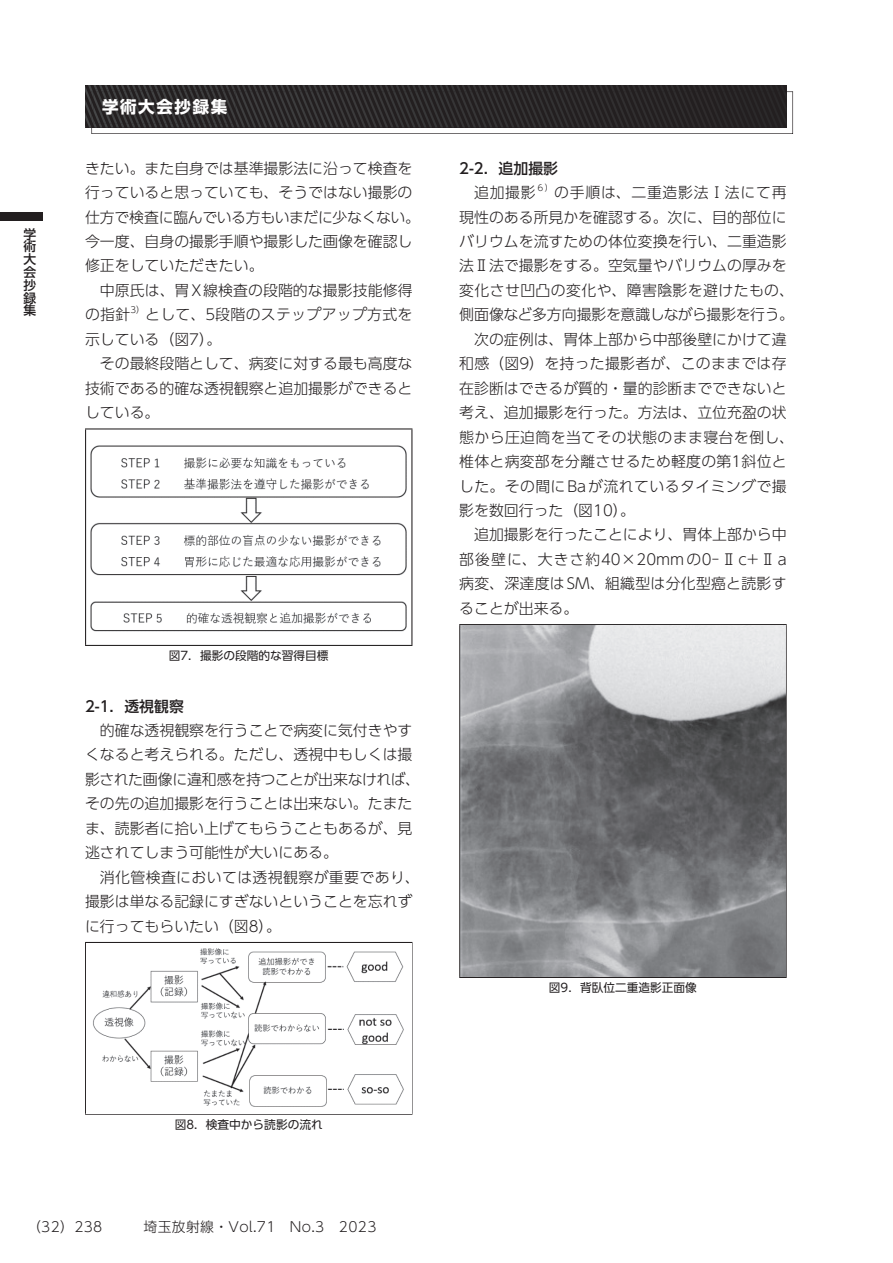
<style>
.page{position:relative;width:893px;height:1263px;background:#fff}
.page>*{position:absolute;margin:0;border:0;box-sizing:border-box;transform-origin:0 0}
.t1{font:700 16.5px "UD Shin Go Pr 6";letter-spacing:.1em;color:#fff}
.t2{font:300 14.85px/24.5px "UD Shin Go Pr 6";color:#231f20}
.t3{font:300 14.85px/24.5px "UD Shin Go Pr 6";letter-spacing:.02em;color:#231f20}
.t4{font:300 14.85px "UD Shin Go Pr 6";letter-spacing:.025em;color:#231f20}
.t5{font:300 14.85px "UD Shin Go Pr 6";letter-spacing:.07em;color:#231f20}
.t6{font:300 14.85px "UD Shin Go Pr 6";letter-spacing:-.03em;color:#231f20}
.t7{font:300 14.85px "UD Shin Go Pr 6";letter-spacing:.03em;color:#231f20}
.t8{font:500 14.85px "UD Shin Go Pr 6";color:#231f20}
.t9{font:300 14.85px "UD Shin Go Pr 6";letter-spacing:.045em;color:#231f20}
.t10{font:300 13.8px "UD Shin Go Pr 6";letter-spacing:.025em;color:#231f20}
.t11{font:500 12.75px/12.8px "UD Shin Go Pr 6";color:#231f20;text-align:justify}
.t12{font:11.7px "UD Shin Go Pr 6";color:#231f20}
.t13{font:300 8.7px "UD Shin Go Pr 6";color:#231f20}
</style>
<div class="page">
<svg style="left:85px;top:85px;width:708px;height:49px;background:#424041"></svg>
<hr style="left:85px;top:428px;width:327px;height:1px;background:#231f20">
<hr style="left:85px;top:429px;width:1px;height:216px;background:#231f20">
<hr style="left:411px;top:429px;width:1px;height:216px;background:#231f20">
<hr style="left:85px;top:645px;width:327px;height:1px;background:#231f20">
<img style="left:90px;top:445px;width:317px;height:187px">
<hr style="left:85px;top:942px;width:327px;height:1px;background:#231f20">
<hr style="left:85px;top:943px;width:1px;height:170px;background:#231f20">
<hr style="left:411px;top:943px;width:1px;height:170px;background:#231f20">
<hr style="left:85px;top:1113px;width:327px;height:2px;background:#231f20">
<img style="left:93px;top:948px;width:311px;height:159px">
<hr style="left:459px;top:624px;width:328px;height:1px;background:#231f20">
<hr style="left:459px;top:625px;width:1px;height:352px;background:#231f20">
<hr style="left:786px;top:625px;width:1px;height:352px;background:#231f20">
<hr style="left:459px;top:977px;width:328px;height:1px;background:#231f20">
<img style="left:460px;top:625px;width:326px;height:352px">
<div style="left:0;top:213px;width:43px;height:8px;background:#231f20"></div>
<p class="t11" style="left:23px;top:227px;width:14px">学術大会抄録集</p>
<p class="t1" style="left:102px;top:93px;width:127px">学術大会抄録集</p>
<p class="t2" style="left:85px;top:155px;width:336px">きたい。また自身では基準撮影法に沿って検査を行っていると思っていても、そうではない撮影の仕方で検査に臨んでいる方もいまだに少なくない。今一度、自身の撮影手順や撮影した画像を確認し修正をしていただきたい。</p>
<p class="t2" style="left:85px;top:277px;width:329px;text-indent:15px">中原氏は、胃X線検査の段階的な撮影技能修得の指針</p>
<p class="t13" style="left:130px;top:303px;width:16px">3）</p>
<p class="t3" style="left:85px;top:302px;width:329px;text-indent:60px">として、5段階のステップアップ方式を示している（図7）。</p>
<p class="t2" style="left:85px;top:351px;width:329px;text-align:justify;text-indent:15px">その最終段階として、病変に対する最も高度な技術である的確な透視観察と追加撮影ができるとしている。</p>
<p class="t12" style="left:169px;top:646px;width:161px">図7．撮影の段階的な習得目標</p>
<p class="t8" style="left:85px;top:694px;width:100px">2-1．透視観察</p>
<p class="t2" style="left:85px;top:718px;width:336px;text-indent:15px">的確な透視観察を行うことで病変に気付きやすくなると考えられる。ただし、透視中もしくは撮影された画像に違和感を持つことが出来なければ、その先の追加撮影を行うことは出来ない。たまたま、読影者に拾い上げてもらうこともあるが、見逃されてしまう可能性が大いにある。</p>
<p class="t2" style="left:85px;top:864px;width:336px;text-indent:15px">消化管検査においては透視観察が重要であり、撮影は単なる記録にすぎないということを忘れずに行ってもらいたい（図8）。</p>
<p class="t8" style="left:459px;top:156px;width:100px">2-2．追加撮影</p>
<p class="t2" style="left:474px;top:180px;width:63px">追加撮影</p>
<p class="t13" style="left:536px;top:180px;width:19px">６）</p>
<p class="t9" style="left:554px;top:180px;width:234px">の手順は、二重造影法Ⅰ法にて再</p>
<p class="t2" style="left:459px;top:204px;width:329px">現性のある所見かを確認する。次に、目的部位に</p>
<p class="t2" style="left:459px;top:229px;width:329px">バリウムを流すための体位変換を行い、二重造影</p>
<p class="t2" style="left:459px;top:253px;width:329px">法Ⅱ法で撮影をする。空気量やバリウムの厚みを</p>
<p class="t4" style="left:459px;top:278px;width:336px">変化させ凹凸の変化や、障害陰影を避けたもの、</p>
<p class="t6" style="left:459px;top:303px;width:336px">側面像など多方向撮影を意識しながら撮影を行う。</p>
<p class="t2" style="left:474px;top:326px;width:314px">次の症例は、胃体上部から中部後壁にかけて違</p>
<p class="t3" style="left:459px;top:351px;width:329px">和感（図9）を持った撮影者が、このままでは存</p>
<p class="t2" style="left:459px;top:375px;width:329px">在診断はできるが質的・量的診断までできないと</p>
<p class="t2" style="left:459px;top:400px;width:329px">考え、追加撮影を行った。方法は、立位充盈の状</p>
<p class="t4" style="left:459px;top:425px;width:336px">態から圧迫筒を当てその状態のまま寝台を倒し、</p>
<p class="t2" style="left:459px;top:449px;width:329px">椎体と病変部を分離させるため軽度の第1斜位と</p>
<p class="t7" style="left:459px;top:474px;width:329px">した。その間にBaが流れているタイミングで撮</p>
<p class="t2" style="left:459px;top:498px;width:177px">影を数回行った（図10）。</p>
<p class="t2" style="left:474px;top:522px;width:314px">追加撮影を行ったことにより、胃体上部から中</p>
<p class="t5" style="left:459px;top:547px;width:329px">部後壁に、大きさ約40×20mmの0-Ⅱc+Ⅱa</p>
<p class="t3" style="left:459px;top:571px;width:329px">病変、深達度は SM、組織型は分化型癌と読影す</p>
<p class="t2" style="left:459px;top:595px;width:121px">ることが出来る。</p>
<p class="t12" style="left:549px;top:978px;width:150px">図9．背臥位二重造影正面像</p>
<p class="t12" style="left:175px;top:1115px;width:150px">図8．検査中から読影の流れ</p>
<p class="t10" style="left:27px;top:1215px;width:77px">（32）238</p>
<p class="t10" style="left:144px;top:1215px;width:234px">埼玉放射線・Vol.71　No.3　2023</p>
</div>
